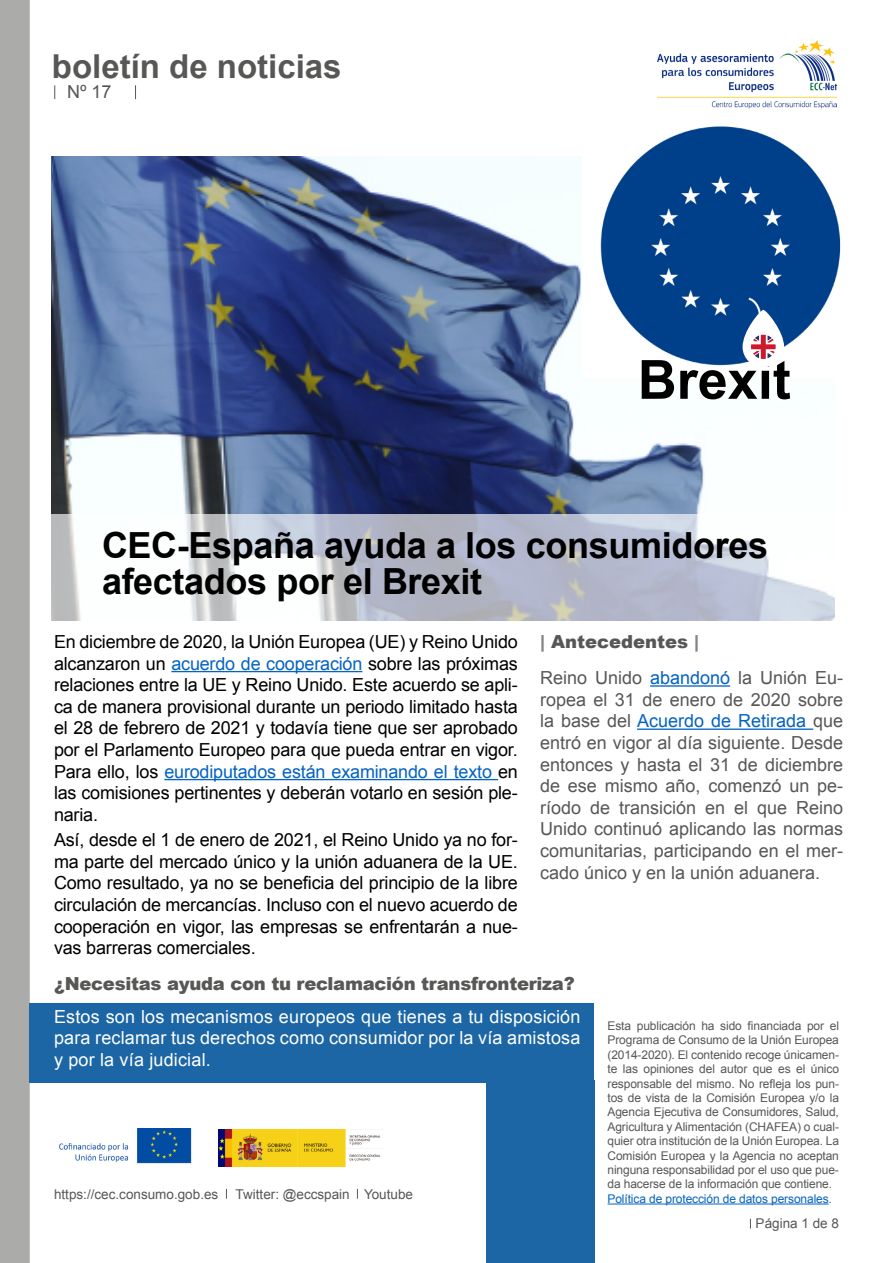
<style>
.page{position:relative;width:893px;height:1263px;background:#fff}
.page>*{position:absolute;margin:0;border:0;box-sizing:border-box;transform-origin:0 0}
.t1{font:700 54px "Arial";color:#000}
.t2{font:700 36px/36px "Arial";letter-spacing:-.01em;color:#000}
.t3{font:700 33px "Arial";color:#575756}
.t4{font:18px/21.6px "Arial";letter-spacing:-.01em;color:#000;text-align:justify}
.t5{font:18px/21.6px "Arial";color:#575756}
.t6{font:18px/21.6px "Arial";letter-spacing:.01em;color:#fff;text-align:justify}
.t7{font:900 18px "Arial";letter-spacing:-.015em;color:#575756}
.t8{font:13.5px "Arial";color:#575756}
.t9{font:12px/14.4px "Arial";letter-spacing:-.01em;color:#575756}
.s1{color:#0563c1}
.s2{font-weight:900;color:#868585}
.s3{font-weight:900}
</style>
<div class="page">
<img style="left:657px;top:41px;width:179px;height:68px">
<svg style="left:54px;top:85px;width:1px;height:14px"></svg>
<svg style="left:135px;top:85px;width:1px;height:14px"></svg>
<div style="left:0;top:0;width:30px;height:1263px;background:#ababaa"></div>
<div style="left:30px;top:1003px;width:564px;height:80px;background:#1c66a5"></div>
<hr style="left:171px;top:671px;width:191px;height:1px;background:#0563c1">
<hr style="left:164px;top:779px;width:334px;height:1px;background:#0563c1">
<hr style="left:650px;top:685px;width:80px;height:2px;background:#0563c1">
<hr style="left:637px;top:728px;width:176px;height:2px;background:#0563c1">
<div style="left:486px;top:1080px;width:108px;height:183px;background:#1c66a5"></div>
<img style="left:51px;top:156px;width:654px;height:359px">
<svg style="left:51px;top:515px;width:784px;height:106px"></svg>
<img style="left:583px;top:126px;width:258px;height:252px">
<svg style="left:743px;top:310px;width:41px;height:57px"></svg>
<hr style="left:608px;top:1203px;width:221px;height:1px;background:#0563c1">
<img style="left:59px;top:1128px;width:133px;height:36px">
<img style="left:218px;top:1130px;width:163px;height:36px">
<h3 class="t3" style="left:52px;top:44px;width:291px">boletín de noticias</h3>
<p class="t5" style="left:67px;top:81px;width:46px">Nº 17</p>
<h1 class="t1" style="left:638px;top:344px;width:155px">Brexit</h1>
<h2 class="t2" style="left:102px;top:528px;width:667px">CEC-España ayuda a los consumidores afectados por el Brexit</h2>
<p class="t4" style="left:54px;top:631px;width:465px">En diciembre de 2020, la Unión Europea (UE) y Reino Unido alcanzaron un <span class="s1">acuerdo de cooperación</span> sobre las próximas relaciones entre la UE y Reino Unido. Este acuerdo se apli&shy;ca de manera provisional durante un periodo limitado hasta el 28 de febrero de 2021 y todavía tiene que ser aprobado por el Parlamento Europeo para que pueda entrar en vigor.<br>Para ello, los <span class="s1">eurodiputados están examinando el texto</span> en las comisiones pertinentes y deberán votarlo en sesión ple&shy;naria.</p>
<p class="t4" style="left:54px;top:829px;width:465px">Así, desde el 1 de enero de 2021, el Reino Unido ya no for&shy;ma parte del mercado único y la unión aduanera de la UE.<br>Como resultado, ya no se beneficia del principio de la libre circulación de mercancías. Incluso con el nuevo acuerdo de cooperación en vigor, las empresas se enfrentarán a nue&shy;vas barreras comerciales.</p>
<p class="t5" style="left:540px;top:624px;width:305px;line-height:36px"><span class="s2">|</span> <span class="s3">Antecedentes</span> <span class="s2">|<br></span>Reino Unido <span class="s1">abandonó</span> la Unión Eu-</p>
<p class="t5" style="left:540px;top:689px;width:305px;text-align:justify">ropea el 31 de enero de 2020 sobre la base del <span class="s1">Acuerdo de Retirada</span> que entró en vigor al día siguiente. Desde entonces y hasta el 31 de diciembre de ese mismo año, comenzó un pe&shy;ríodo de transición en el que Reino Unido continuó aplicando las normas comunitarias, participando en el mer&shy;cado único y en la unión aduanera.</p>
<p class="t7" style="left:54px;top:971px;width:522px">¿Necesitas ayuda con tu reclamación transfronteriza?</p>
<p class="t6" style="left:54px;top:1005px;width:528px">Estos son los mecanismos europeos que tienes a tu disposición para reclamar tus derechos como consumidor por la vía amistosa y por la vía judicial.</p>
<p class="t8" style="left:54px;top:1185px;width:166px">https://cec.consumo.gob.es</p>
<p class="t8" style="left:236px;top:1185px;width:179px">Twitter: @eccspain Youtube</p>
<p class="t9" style="left:608px;top:1019px;width:233px">Esta publicación ha sido financiada por el Programa de Consumo de la Unión Europea (2014-2020). El contenido recoge únicamen&shy;te las opiniones del autor que es el único responsable del mismo. No refleja los pun&shy;tos de vista de la Comisión Europea y/o la Agencia Ejecutiva de Consumidores, Salud, Agricultura y Alimentación (CHAFEA) o cual&shy;quier otra institución de la Unión Europea. La Comisión Europea y la Agencia no aceptan ninguna responsabilidad por el uso que pue&shy;da hacerse de la información que contiene.<br><span class="s1">Política de protección de datos personales</span>.</p>
<p class="t8" style="left:756px;top:1215px;width:85px">Página 1 de 8</p>
</div>
